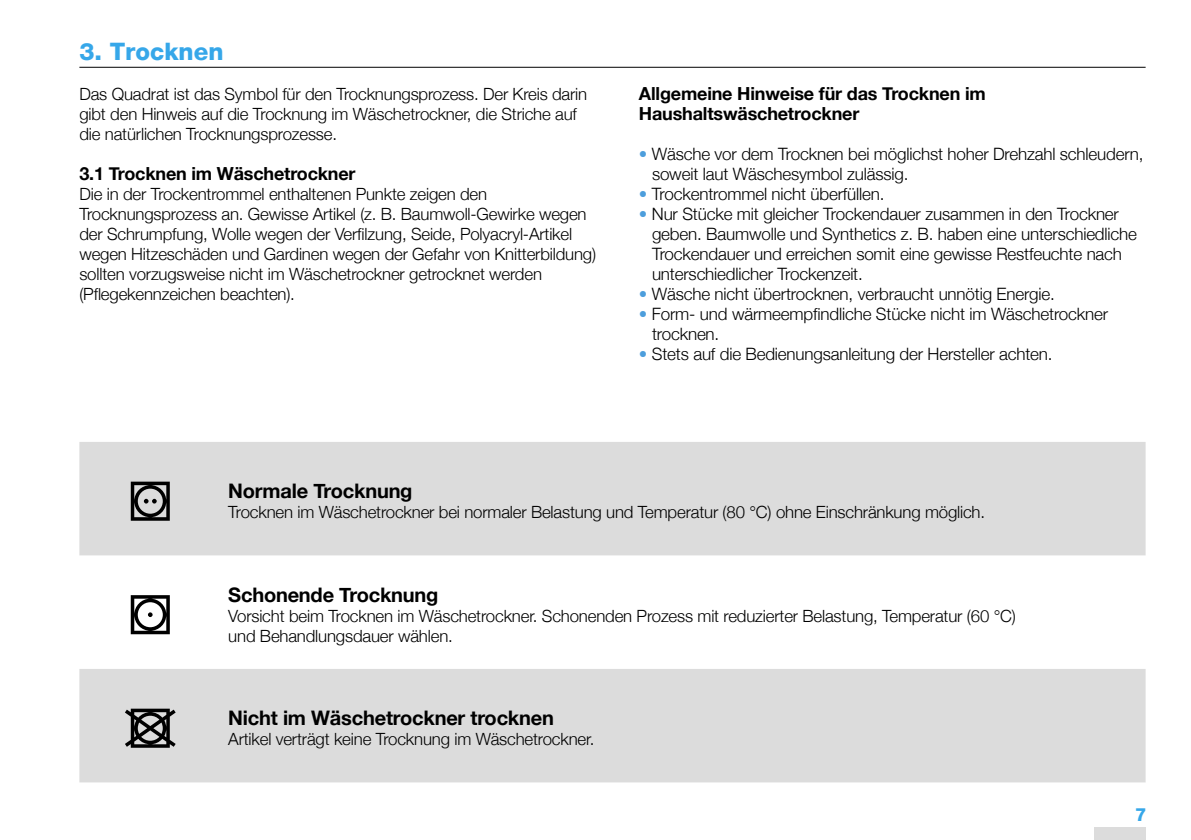
<style>
.page{position:relative;width:1191px;height:840px;background:#fff}
.page>*{position:absolute;margin:0;border:0;box-sizing:border-box;transform-origin:0 0}
.BODY_BalkenHEADS{font:800 24px "Helvetica Neue";color:#36a7e9}
.BODY_BAKLKEN_HEAD{font:700 20px "Helvetica Neue";letter-spacing:-.01em;color:#000}
.BODY_BAKLKEN_HEAD-2{font:700 18px/20px "Helvetica Neue";letter-spacing:-.01em;color:#000}
.t1{font:800 18px "Helvetica Neue";color:#36a7e9}
.BODY_EInZUG{font:300 17px/20px "Helvetica Neue";letter-spacing:-.01em;color:#000}
.BODY_Kopie_2{font:300 16.8px/20px "Helvetica Neue";letter-spacing:-.01em;color:#000}
.s1{color:#4d9edc}
</style>
<div class="page">
<div style="left:1094px;top:826px;width:51px;height:13px;background:#dcdcdc"></div>
<svg style="left:79px;top:442px;width:1066px;height:340px;fill:#dcdcdc"></svg>
<hr style="left:79px;top:67px;width:1066px;height:1px;background:#000">
<div style="left:131px;top:480px;width:39px;height:40px;background:#dcdcdc"></div>
<div style="left:125px;top:707px;width:51px;height:40px;background:#dcdcdc"></div>
<svg style="left:131px;top:594px;width:39px;height:40px"></svg>
<p class="BODY_BalkenHEADS" style="left:79px;top:37px;width:146px">3. Trocknen</p>
<p class="BODY_Kopie_2" style="left:79px;top:84px;width:509px">Das Quadrat ist das Symbol für den Trocknungsprozess. Der Kreis darin gibt den Hinweis auf die Trocknung im Wäschetrockner, die Striche auf die natürlichen Trocknungsprozesse.</p>
<p class="BODY_BAKLKEN_HEAD-2" style="left:79px;top:163px;width:278px">3.1 Trocknen im Wäschetrockner</p>
<p class="BODY_Kopie_2" style="left:79px;top:184px;width:518px">Die in der Trockentrommel enthaltenen Punkte zeigen den Trocknungsprozess an. Gewisse Artikel (z. B. Baumwoll-Gewirke wegen der Schrumpfung, Wolle wegen der Verfilzung, Seide, Polyacryl-Artikel wegen Hitzeschäden und Gardinen wegen der Gefahr von Knitterbildung) sollten vorzugsweise nicht im Wäschetrockner getrocknet werden (Pflegekennzeichen beachten).</p>
<p class="BODY_BAKLKEN_HEAD-2" style="left:639px;top:83px;width:348px">Allgemeine Hinweise für das Trocknen im<br>Haushaltswäschetrockner</p>
<p class="BODY_EInZUG" style="left:652px;top:144px;width:493px;text-indent:-13px"><span class="s1">•</span> Wäsche vor dem Trocknen bei möglichst hoher Drehzahl schleudern, soweit laut Wäschesymbol zulässig.</p>
<p class="BODY_EInZUG" style="left:639px;top:184px;width:247px"><span class="s1">•</span> Trockentrommel nicht überfüllen.</p>
<p class="BODY_EInZUG" style="left:652px;top:204px;width:486px;text-indent:-13px"><span class="s1">•</span> Nur Stücke mit gleicher Trockendauer zusammen in den Trockner geben. Baumwolle und Synthetics z. B. haben eine unterschiedliche Trockendauer und erreichen somit eine gewisse Restfeuchte nach unterschiedlicher Trockenzeit.</p>
<p class="BODY_EInZUG" style="left:639px;top:284px;width:417px"><span class="s1">•</span> Wäsche nicht übertrocknen, verbraucht unnötig Energie.</p>
<p class="BODY_EInZUG" style="left:652px;top:304px;width:458px;text-indent:-13px"><span class="s1">•</span> Form- und wärmeempfindliche Stücke nicht im Wäschetrockner trocknen.</p>
<p class="BODY_EInZUG" style="left:639px;top:344px;width:415px"><span class="s1">•</span> Stets auf die Bedienungsanleitung der Hersteller achten.</p>
<p class="BODY_BAKLKEN_HEAD" style="left:228px;top:478px;width:186px">Normale Trocknung</p>
<p class="BODY_Kopie_2" style="left:228px;top:502px;width:758px">Trocknen im Wäschetrockner bei normaler Belastung und Temperatur (80 °C) ohne Einschränkung möglich.</p>
<p class="BODY_BAKLKEN_HEAD" style="left:228px;top:582px;width:212px">Schonende Trocknung</p>
<p class="BODY_Kopie_2" style="left:228px;top:605px;width:789px">Vorsicht beim Trocknen im Wäschetrockner. Schonenden Prozess mit reduzierter Belastung, Temperatur (60 °C) und Behandlungsdauer wählen.</p>
<p class="BODY_BAKLKEN_HEAD" style="left:228px;top:705px;width:327px">Nicht im Wäschetrockner trocknen</p>
<p class="BODY_Kopie_2" style="left:228px;top:728px;width:368px">Artikel verträgt keine Trocknung im Wäschetrockner.</p>
<p class="t1" style="left:1135px;top:803px;width:13px">7</p>
</div>
